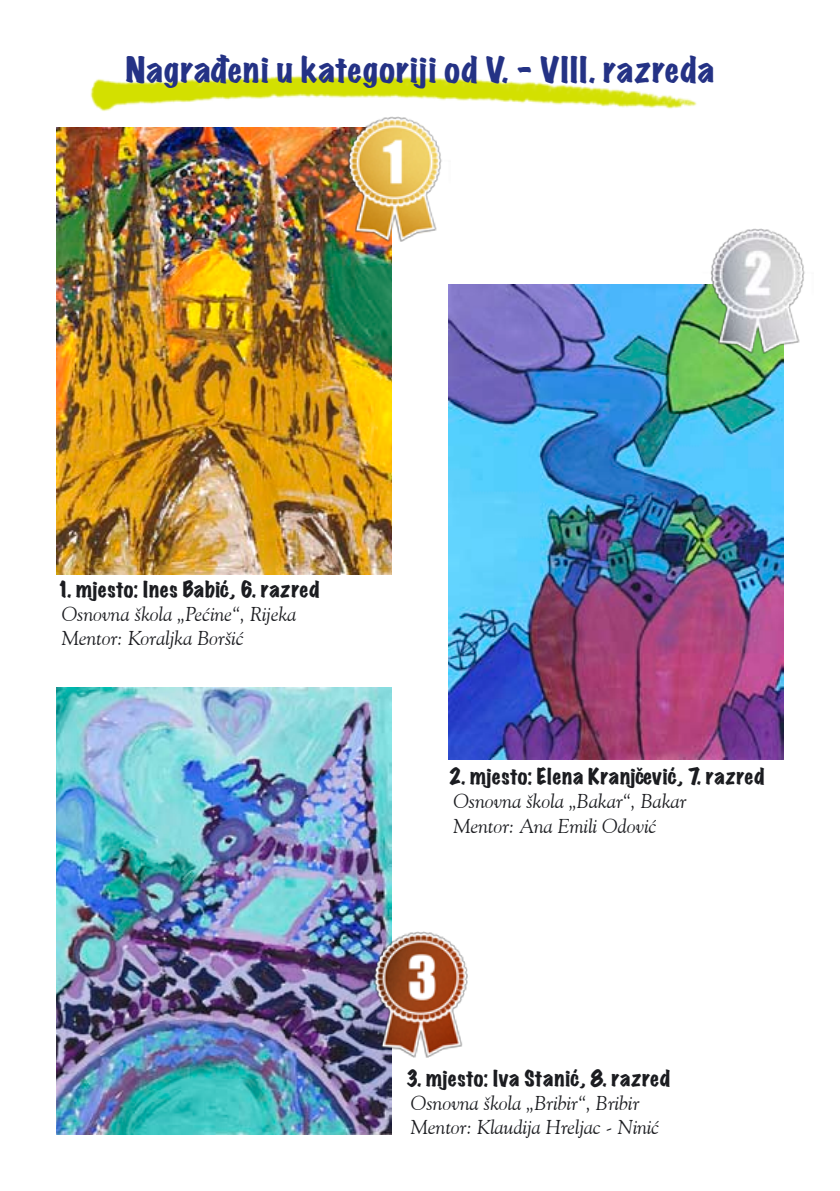
<style>
.page{position:relative;width:840px;height:1191px;background:#fff}
.page>*{position:absolute;margin:0;border:0;box-sizing:border-box;transform-origin:0 0}
.t1{font:expanded 32px "Marker Felt";letter-spacing:.035em;color:#243285}
.t2{font:italic 20px/24px "Goudy Old Style BT";color:#1b1c20}
.t3{font:expanded 20px "Marker Felt";letter-spacing:.03em;color:#1b1c20}
</style>
<div class="page">
<img style="left:57px;top:128px;width:334px;height:446px">
<img style="left:448px;top:285px;width:334px;height:474px">
<img style="left:57px;top:687px;width:334px;height:447px">
<img style="left:364px;top:931px;width:104px;height:126px">
<img style="left:701px;top:228px;width:104px;height:126px">
<img style="left:338px;top:147px;width:104px;height:95px">
<img style="left:79px;top:70px;width:618px;height:77px">
<h1 class="t1" style="left:126px;top:46px;width:589px">Nagrađeni u kategoriji od V. – VIII. razreda</h1>
<p class="t3" style="left:57px;top:575px;width:264px">1. mjesto: Ines Babić, 6. razred</p>
<p class="t2" style="left:62px;top:602px;width:236px">Osnovna škola „Pećine“, Rijeka<br>Mentor: Koraljka Boršić</p>
<p class="t3" style="left:448px;top:762px;width:318px">2. mjesto: Elena Kranjčević, 7. razred</p>
<p class="t2" style="left:453px;top:789px;width:235px">Osnovna škola „Bakar“, Bakar<br>Mentor: Ana Emili Odović</p>
<p class="t3" style="left:405px;top:1063px;width:266px">3. mjesto: Iva Stanić, 8. razred</p>
<p class="t2" style="left:410px;top:1090px;width:250px">Osnovna škola „Bribir“, Bribir<br>Mentor: Klaudija Hreljac - Ninić</p>
</div>
